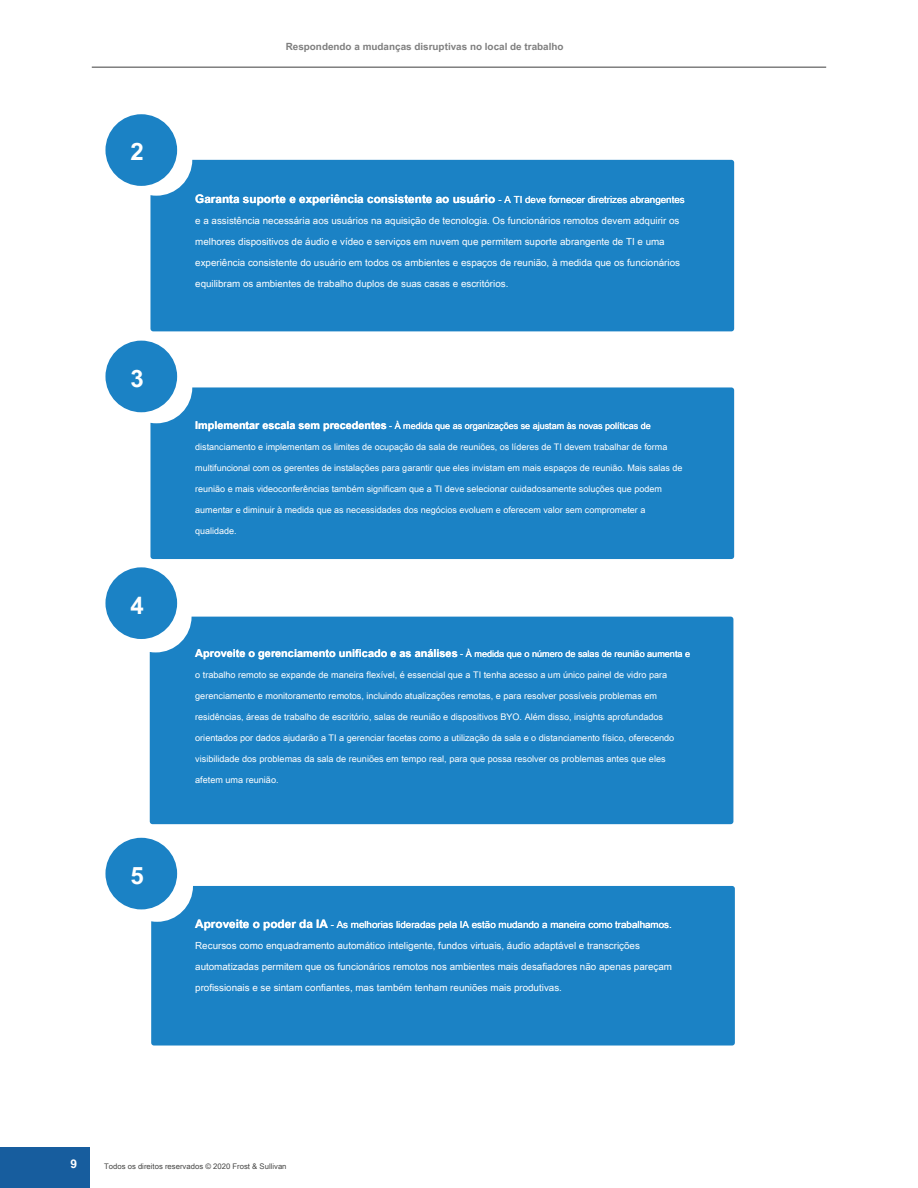
<style>
.page{position:relative;width:918px;height:1188px;background:#fff}
.page>*{position:absolute;margin:0;border:0;box-sizing:border-box;transform-origin:0 0}
.t1{font:700 24px "Arial Unicode MS";color:#fff}
.t2{font:700 12px "Arial Unicode MS";color:#fff}
.t3{font:700 11.7px "Arial Unicode MS";color:#fff}
.t4{font:700 10.95px "Arial Unicode MS";color:#fff}
.t5{font:700 9.9px "Arial Unicode MS";color:#7f7f7f}
.t6{font:9.75px/21px "Arial Unicode MS";color:#fff}
.t7{font:9.15px "Arial Unicode MS";color:#fff}
.t8{font:9px "Arial Unicode MS";color:#fff}
.t9{font:7.65px "Arial Unicode MS";color:#464645}
.s1{font-weight:400;font-size:9.75px}
.s2{font-weight:700;font-size:10.8px}
.s3{font-weight:400;font-size:9.15px}
.s4{font-weight:700;font-size:11.7px}
</style>
<div class="page">
<div style="left:0;top:1147px;width:90px;height:41px;background:#175d9e"></div>
<hr style="left:92px;top:66px;width:734px;height:2px;background:#7f7f7f">
<div style="left:151px;top:886px;width:584px;height:160px;background:#1b82c5"></div>
<div style="left:150px;top:617px;width:583px;height:207px;background:#1b82c5"></div>
<div style="left:150px;top:387px;width:584px;height:172px;background:#1b82c5"></div>
<div style="left:150px;top:160px;width:584px;height:171px;background:#1b82c5"></div>
<div style="left:105px;top:114px;width:72px;height:72px;background:#1b82c5;border-radius:50%"></div>
<div style="left:105px;top:341px;width:72px;height:71px;background:#1b82c5;border-radius:50%"></div>
<div style="left:105px;top:567px;width:72px;height:72px;background:#1b82c5;border-radius:50%"></div>
<div style="left:105px;top:838px;width:72px;height:71px;background:#1b82c5;border-radius:50%"></div>
<h1 class="t1" style="left:131px;top:135px;width:15px">2</h1>
<h1 class="t1" style="left:131px;top:361px;width:15px">3</h1>
<h1 class="t1" style="left:131px;top:588px;width:15px">4</h1>
<h1 class="t1" style="left:131px;top:858px;width:15px">5</h1>
<p class="t5" style="left:286px;top:40px;width:279px">Respondendo a mudanças disruptivas no local de trabalho</p>
<p class="t3" style="left:195px;top:190px;width:491px">Garanta suporte e experiência consistente ao usuário <span class="s1">- A TI deve fornecer diretrizes abrangentes</span></p>
<p class="t6" style="left:195px;top:209px;width:486px">e a assistência necessária aos usuários na aquisição de tecnologia. Os funcionários remotos devem adquirir os melhores dispositivos de áudio e vídeo e serviços em nuvem que permitem suporte abrangente de TI e uma experiência consistente do usuário em todos os ambientes e espaços de reunião, à medida que os funcionários equilibram os ambientes de trabalho duplos de suas casas e escritórios.</p>
<p class="t8" style="left:195px;top:419px;width:457px"><span class="s2">Implementar escala sem precedentes</span> - À medida que as organizações se ajustam às novas políticas de</p>
<p class="t8" style="left:195px;top:440px;width:474px">distanciamento e implementam os limites de ocupação da sala de reuniões, os líderes de TI devem trabalhar de forma</p>
<p class="t8" style="left:195px;top:461px;width:489px">multifuncional com os gerentes de instalações para garantir que eles invistam em mais espaços de reunião. Mais salas de</p>
<p class="t8" style="left:195px;top:482px;width:468px">reunião e mais videoconferências também significam que a TI deve selecionar cuidadosamente soluções que podem</p>
<p class="t8" style="left:195px;top:503px;width:452px">aumentar e diminuir à medida que as necessidades dos negócios evoluem e oferecem valor sem comprometer a</p>
<p class="t8" style="left:195px;top:524px;width:43px">qualidade.</p>
<p class="t4" style="left:195px;top:646px;width:496px">Aproveite o gerenciamento unificado e as análises <span class="s3">- À medida que o número de salas de reunião aumenta e</span></p>
<p class="t7" style="left:195px;top:668px;width:473px">o trabalho remoto se expande de maneira flexível, é essencial que a TI tenha acesso a um único painel de vidro para</p>
<p class="t7" style="left:195px;top:689px;width:463px">gerenciamento e monitoramento remotos, incluindo atualizações remotas, e para resolver possíveis problemas em</p>
<p class="t7" style="left:195px;top:710px;width:469px">residências, áreas de trabalho de escritório, salas de reunião e dispositivos BYO. Além disso, insights aprofundados</p>
<p class="t7" style="left:195px;top:731px;width:481px">orientados por dados ajudarão a TI a gerenciar facetas como a utilização da sala e o distanciamento físico, oferecendo</p>
<p class="t7" style="left:195px;top:752px;width:472px">visibilidade dos problemas da sala de reuniões em tempo real, para que possa resolver os problemas antes que eles</p>
<p class="t7" style="left:195px;top:773px;width:85px">afetem uma reunião.</p>
<p class="t6" style="left:195px;top:913px;width:478px"><span class="s4">Aproveite o poder da IA</span> - As melhorias lideradas pela IA estão mudando a maneira como trabalhamos.<br>Recursos como enquadramento automático inteligente, fundos virtuais, áudio adaptável e transcrições automatizadas permitem que os funcionários remotos nos ambientes mais desafiadores não apenas pareçam profissionais e se sintam confiantes, mas também tenham reuniões mais produtivas.</p>
<p class="t2" style="left:71px;top:1156px;width:8px">9</p>
<p class="t9" style="left:104px;top:1161px;width:184px">Todos os direitos reservados © 2020 Frost &amp; Sullivan</p>
</div>
